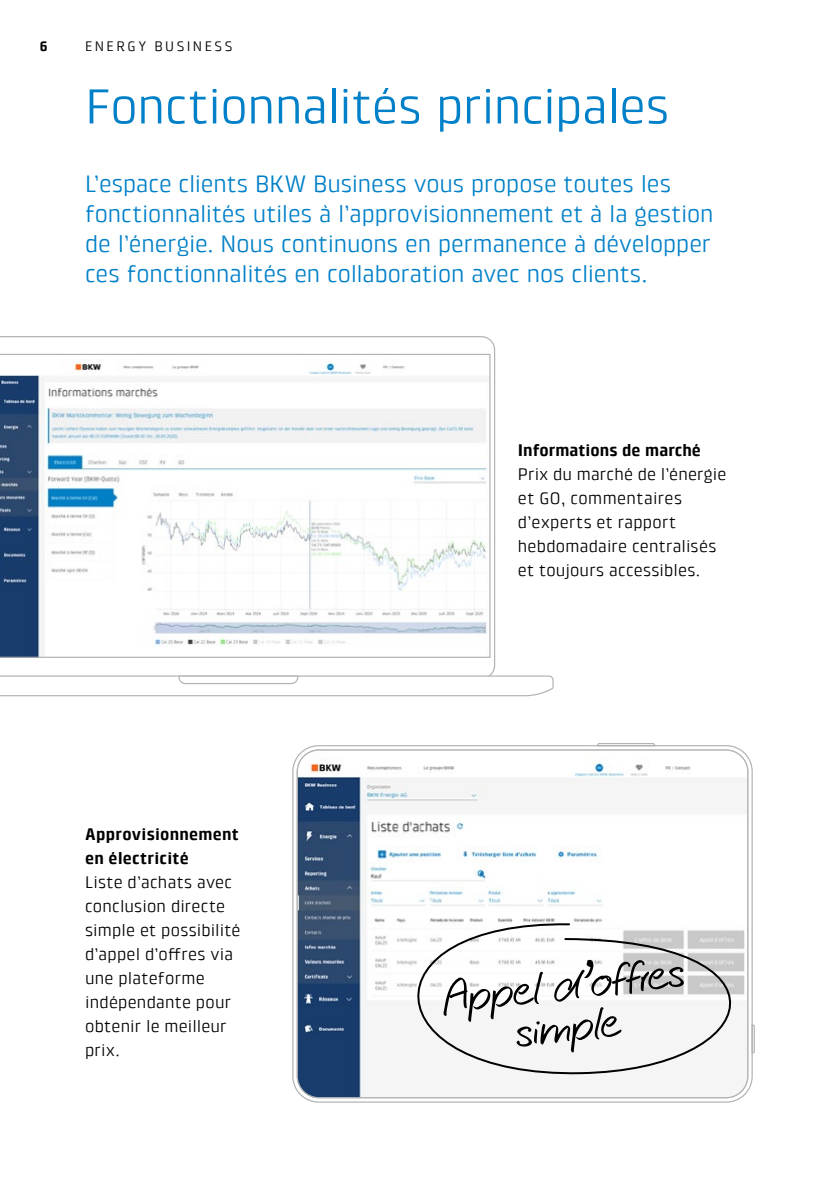
<style>
.page{position:relative;width:840px;height:1191px;background:#fff}
.page>*{position:absolute;margin:0;border:0;box-sizing:border-box;transform-origin:0 0}
.BKW_Headline_25_27pt{font:50px "Klint Pro";letter-spacing:-.01em;color:#0080c8}
.BKW_Headline_28_30pt{font:50px/41.6px "Nifty Script";color:#000;text-align:center}
.BKW_Intro_12_15pt_Re{font:24px/30px "Klint Pro";letter-spacing:-.005em;color:#0080c8}
.BKW_Copy_8_5_12pt_Re{font:17px/24px "Klint Pro";letter-spacing:.015em;color:#000}
.BKW_Subheadline_3_8{font:700 17px/24px "Klint Pro";letter-spacing:.01em;color:#000}
.t1{font:14px "Klint Pro";letter-spacing:.175em;color:#000}
.t2{font:700 14px "Klint Pro";color:#000}
</style>
<div class="page">
<svg style="left:0;top:336px;width:495px;height:339px"></svg>
<svg style="left:0;top:675px;width:554px;height:22px"></svg>
<svg style="left:0;top:354px;width:490px;height:304px"></svg>
<img style="left:297px;top:750px;width:449px;height:347px">
<svg style="left:597px;top:743px;width:58px;height:2px"></svg>
<svg style="left:361px;top:921px;width:394px;height:156px"></svg>
<p class="t2" style="left:40px;top:38px;width:9px">6</p>
<p class="t1" style="left:85px;top:38px;width:149px">ENERGY BUSINESS</p>
<p class="BKW_Headline_25_27pt" style="left:85px;top:78px;width:585px">Fonctionnalités principales</p>
<p class="BKW_Intro_12_15pt_Re" style="left:85px;top:169px;width:629px">L’espace clients BKW Business vous propose toutes les fonctionnalités utiles à l’approvisionnement et à la gestion de l’énergie. Nous continuons en permanence à développer ces fonctionnalités en collaboration avec nos clients.</p>
<p class="BKW_Subheadline_3_8" style="left:85px;top:822px;width:155px">Approvisionnement en électricité</p>
<p class="BKW_Copy_8_5_12pt_Re" style="left:85px;top:870px;width:157px">Liste d’achats avec conclusion directe simple et possibilité d’appel d’offres via une plateforme indépendante pour obtenir le meilleur prix.</p>
<p class="BKW_Subheadline_3_8" style="left:517px;top:438px;width:184px">Informations de marché</p>
<p class="BKW_Copy_8_5_12pt_Re" style="left:517px;top:462px;width:210px">Prix du marché de l’énergie et GO, commentaires d’experts et rapport hebdomadaire centralisés et toujours accessibles.</p>
<p class="BKW_Headline_28_30pt" style="left:438px;top:976px;width:245px;rotate:-7deg">Appel d’offres simple</p>
</div>
